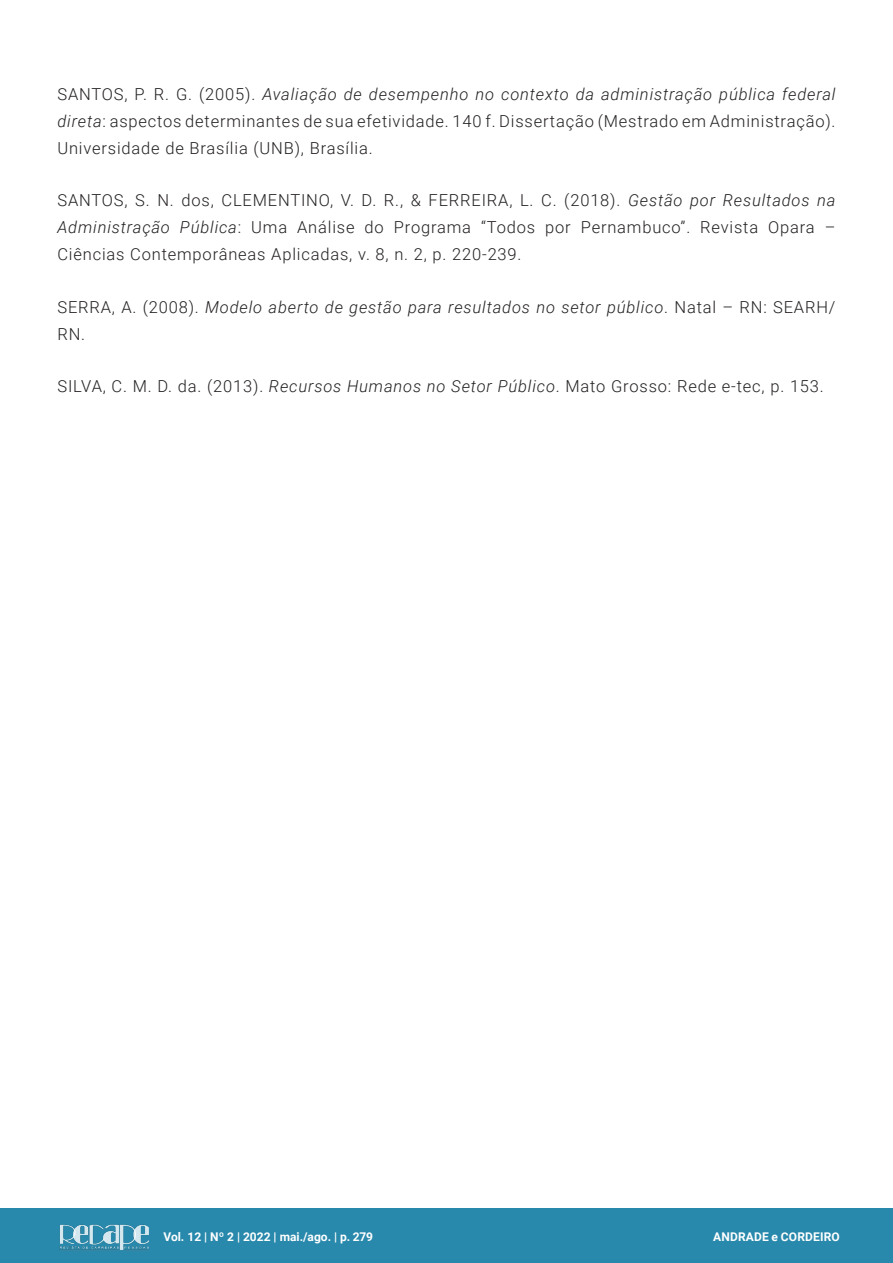
<style>
.page{position:relative;width:893px;height:1263px;background:#fff}
.page>*{position:absolute;margin:0;border:0;box-sizing:border-box;transform-origin:0 0}
.t1{font:300 16.5px/27px "Roboto";letter-spacing:.05em;color:#231f20;text-align:justify}
.t2{font:italic 300 16.5px/27px "Roboto";letter-spacing:.05em;color:#231f20}
.t3{font:700 12px "Roboto";letter-spacing:.005em;color:#fff}
.s1{font-style:italic}
.s2{font-style:normal}
</style>
<div class="page">
<div style="left:0;top:1209px;width:893px;height:54px;background:#2889ac"></div>
<img style="left:59px;top:1224px;width:90px;height:27px">
<p class="t1" style="left:57px;top:80px;width:780px">SANTOS, P. R. G. (2005). <span class="s1">Avaliação de desempenho no contexto da administração pública federal direta</span>: aspectos determinantes de sua efetividade. 140 f. Dissertação (Mestrado em Administração).<br>Universidade de Brasília (UNB), Brasília.</p>
<p class="t1" style="left:57px;top:186px;width:780px">SANTOS, S. N. dos, CLEMENTINO, V. D. R., &amp; FERREIRA, L. C. (2018). <span class="s1">Gestão por Resultados na Administração Pública</span>: Uma Análise do Programa “Todos por Pernambuco”. Revista Opara – Ciências Contemporâneas Aplicadas, v. 8, n. 2, p. 220-239.</p>
<p class="t2" style="left:57px;top:293px;width:779px"><span class="s2">SERRA, A. (2008).</span> Modelo aberto de gestão para resultados no setor público<span class="s2">. Natal – RN: SEARH/<br>RN.</span></p>
<p class="t1" style="left:57px;top:372px;width:768px">SILVA, C. M. D. da. (2013). <span class="s1">Recursos Humanos no Setor Público</span>. Mato Grosso: Rede e-tec, p. 153.</p>
<p class="t3" style="left:163px;top:1228px;width:211px">Vol. 12 | Nº 2 | 2022 | mai./ago. | p. 279</p>
<p class="t3" style="left:713px;top:1229px;width:128px">ANDRADE e CORDEIRO</p>
</div>
